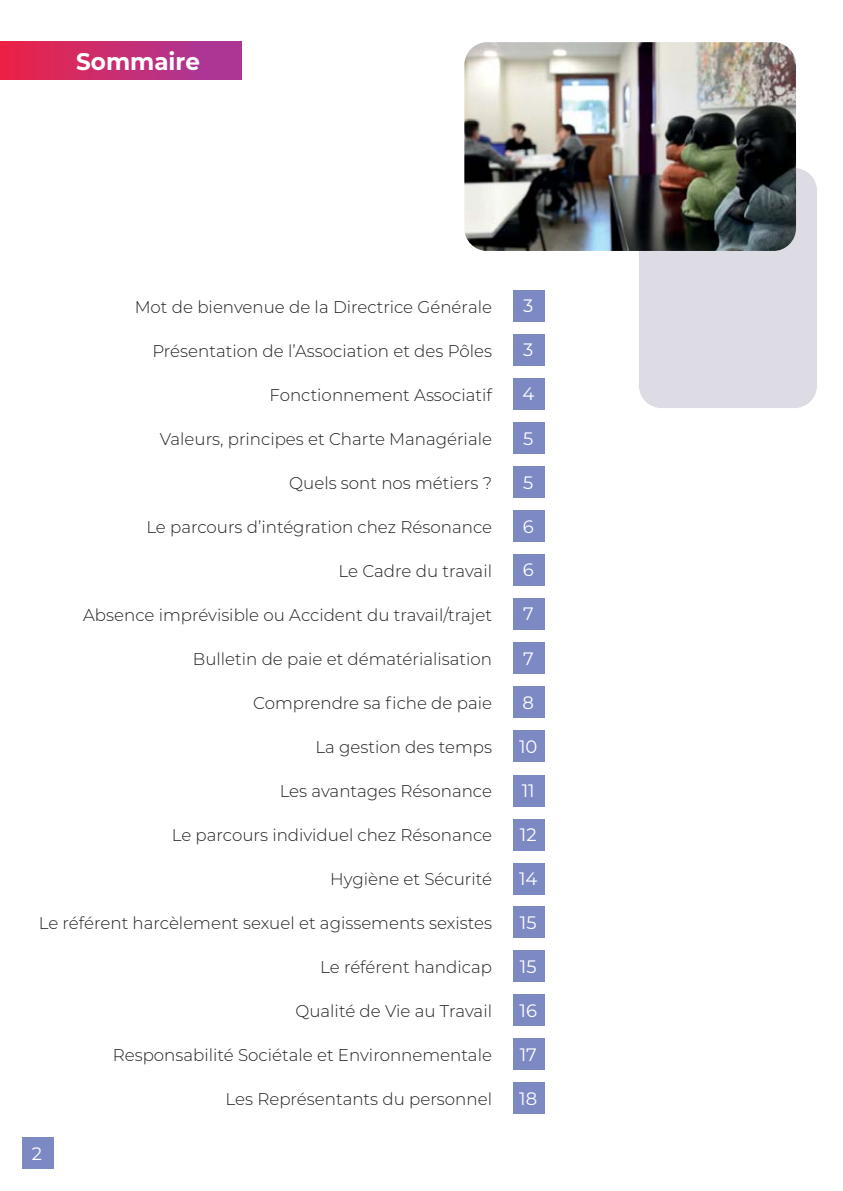
<style>
.page{position:relative;width:843px;height:1191px;background:#fff}
.page>*{position:absolute;margin:0;border:0;box-sizing:border-box;transform-origin:0 0}
.t1{font:700 24px "Montserrat";color:#fff;scale:.96 1}
.t2{font:18px "Montserrat";color:#fff}
.t3{font:300 17px "Montserrat";color:#231f20}
</style>
<div class="page">
<div style="left:638px;top:168px;width:178px;height:240px;background:#dddce5;border-radius:23px"></div>
<div style="left:22px;top:1137px;width:31px;height:32px;background:#7d89c3"></div>
<div style="left:513px;top:290px;width:31px;height:32px;background:#7d89c3"></div>
<div style="left:513px;top:334px;width:31px;height:32px;background:#7d89c3"></div>
<div style="left:513px;top:378px;width:31px;height:32px;background:#7d89c3"></div>
<div style="left:513px;top:422px;width:31px;height:32px;background:#7d89c3"></div>
<div style="left:513px;top:466px;width:31px;height:32px;background:#7d89c3"></div>
<div style="left:513px;top:510px;width:31px;height:32px;background:#7d89c3"></div>
<div style="left:513px;top:554px;width:31px;height:32px;background:#7d89c3"></div>
<div style="left:513px;top:598px;width:31px;height:32px;background:#7d89c3"></div>
<div style="left:513px;top:642px;width:31px;height:32px;background:#7d89c3"></div>
<div style="left:513px;top:686px;width:31px;height:32px;background:#7d89c3"></div>
<div style="left:513px;top:730px;width:31px;height:32px;background:#7d89c3"></div>
<div style="left:513px;top:774px;width:31px;height:32px;background:#7d89c3"></div>
<div style="left:513px;top:818px;width:31px;height:32px;background:#7d89c3"></div>
<div style="left:513px;top:862px;width:31px;height:32px;background:#7d89c3"></div>
<div style="left:513px;top:906px;width:31px;height:32px;background:#7d89c3"></div>
<div style="left:513px;top:950px;width:31px;height:32px;background:#7d89c3"></div>
<div style="left:513px;top:994px;width:31px;height:32px;background:#7d89c3"></div>
<div style="left:513px;top:1038px;width:31px;height:32px;background:#7d89c3"></div>
<div style="left:513px;top:1082px;width:31px;height:32px;background:#7d89c3"></div>
<div style="left:0;top:41px;width:241px;height:39px;background:linear-gradient(to right,#eb2246,#a5399f)"></div>
<img style="left:464px;top:42px;width:331px;height:209px;border-radius:23px">
<h1 class="t1" style="left:76px;top:50px;width:130px">Sommaire</h1>
<p class="t3" style="left:135px;top:298px;width:358px">Mot de bienvenue de la Directrice Générale</p>
<p class="t3" style="left:152px;top:342px;width:341px">Présentation de l’Association et des Pôles</p>
<p class="t3" style="left:269px;top:386px;width:224px">Fonctionnement Associatif</p>
<p class="t3" style="left:160px;top:430px;width:333px">Valeurs, principes et Charte Managériale</p>
<p class="t3" style="left:289px;top:474px;width:204px">Quels sont nos métiers ?</p>
<p class="t3" style="left:146px;top:518px;width:347px">Le parcours d’intégration chez Résonance</p>
<p class="t3" style="left:338px;top:562px;width:155px">Le Cadre du travail</p>
<p class="t3" style="left:83px;top:606px;width:410px">Absence imprévisible ou Accident du travail/trajet</p>
<p class="t3" style="left:193px;top:650px;width:300px">Bulletin de paie et dématérialisation</p>
<p class="t3" style="left:253px;top:694px;width:240px">Comprendre sa fiche de paie</p>
<p class="t3" style="left:315px;top:738px;width:178px">La gestion des temps</p>
<p class="t3" style="left:279px;top:782px;width:214px">Les avantages Résonance</p>
<p class="t3" style="left:172px;top:826px;width:321px">Le parcours individuel chez Résonance</p>
<p class="t3" style="left:330px;top:870px;width:163px">Hygiène et Sécurité</p>
<p class="t3" style="left:39px;top:914px;width:454px">Le référent harcèlement sexuel et agissements sexistes</p>
<p class="t3" style="left:320px;top:958px;width:173px">Le référent handicap</p>
<p class="t3" style="left:295px;top:1002px;width:198px">Qualité de Vie au Travail</p>
<p class="t3" style="left:113px;top:1046px;width:380px">Responsabilité Sociétale et Environnementale</p>
<p class="t3" style="left:225px;top:1090px;width:268px">Les Représentants du personnel</p>
<p class="t2" style="left:32px;top:1144px;width:12px">2</p>
<p class="t2" style="left:523px;top:297px;width:12px">3</p>
<p class="t2" style="left:523px;top:341px;width:12px">3</p>
<p class="t2" style="left:522px;top:385px;width:13px">4</p>
<p class="t2" style="left:523px;top:429px;width:12px">5</p>
<p class="t2" style="left:523px;top:473px;width:12px">5</p>
<p class="t2" style="left:522px;top:517px;width:12px">6</p>
<p class="t2" style="left:522px;top:561px;width:12px">6</p>
<p class="t2" style="left:522px;top:605px;width:12px">7</p>
<p class="t2" style="left:522px;top:649px;width:12px">7</p>
<p class="t2" style="left:522px;top:693px;width:13px">8</p>
<p class="t2" style="left:519px;top:737px;width:20px">10</p>
<p class="t2" style="left:521px;top:781px;width:14px">11</p>
<p class="t2" style="left:519px;top:825px;width:18px">12</p>
<p class="t2" style="left:519px;top:869px;width:20px">14</p>
<p class="t2" style="left:519px;top:913px;width:18px">15</p>
<p class="t2" style="left:519px;top:957px;width:18px">15</p>
<p class="t2" style="left:519px;top:1001px;width:19px">16</p>
<p class="t2" style="left:519px;top:1045px;width:19px">17</p>
<p class="t2" style="left:519px;top:1089px;width:19px">18</p>
</div>
